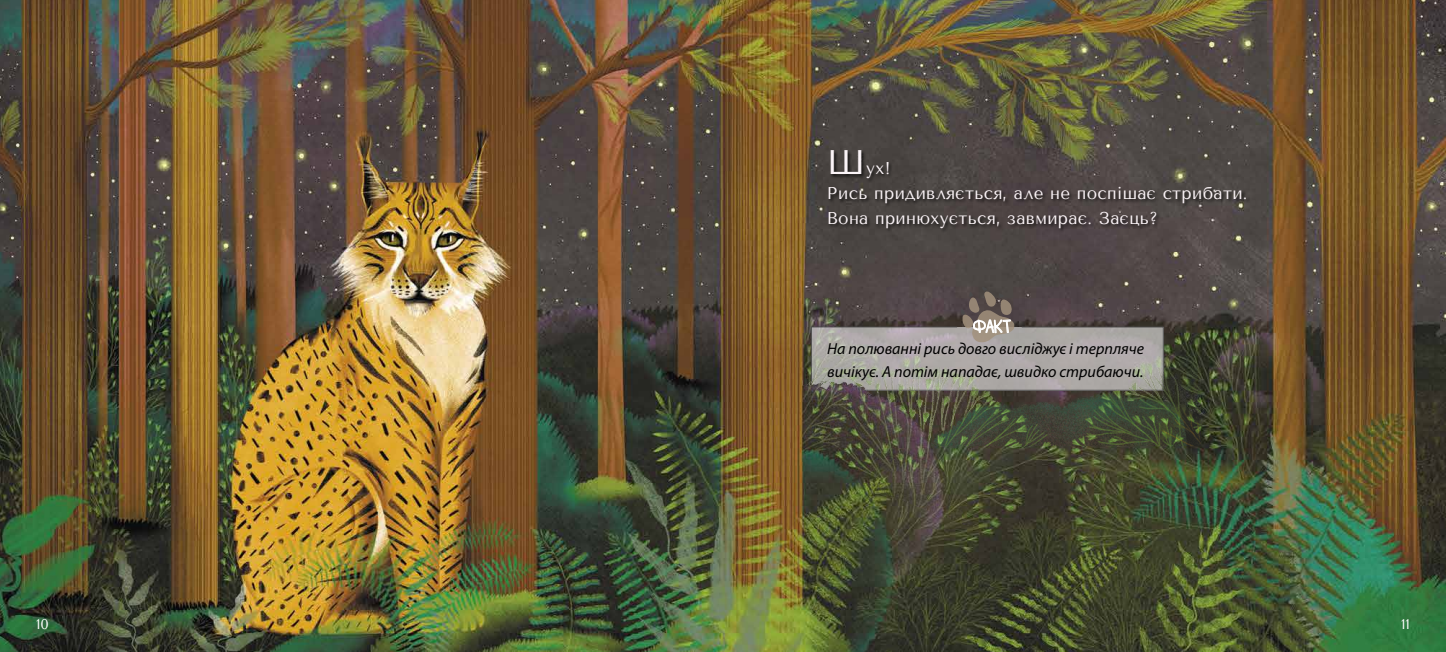
<style>
.page{position:relative;width:1446px;height:652px;background:#fff}
.page>*{position:absolute;margin:0;border:0;box-sizing:border-box;transform-origin:0 0}
.t1{font:17px/25px "Tenor Sans";letter-spacing:.02em;color:#fbf4f7}
.t2{font:italic 16px/23px "Myriad Pro";color:#000}
.t3{font:14px "Tenor Sans";color:#fff}
.s1{font-size:34px}
</style>
<div class="page">
<img style="left:0;top:0;width:1446px;height:652px">
<img style="left:806px;top:325px;width:394px;height:120px">
<img style="left:801px;top:380px;width:169px;height:147px">
<svg style="left:810px;top:286px;width:354px;height:105px;background:#88827f"></svg>
<div style="left:828px;top:150px;width:423px;height:83px;background:#000;opacity:.75"></div>
<p class="t1" style="left:827px;top:156px;width:422px"><span class="s1">Ш</span>ух!<br>Рись придивляється, але не поспішає стрибати.<br>Вона принюхується, завмирає. Заєць?</p>
<p class="t2" style="left:827px;top:337px;width:318px">На полюванні рись довго висліджує і терпляче вичікує. А потім нападає, швидко стрибаючи.</p>
<p class="t3" style="left:36px;top:616px;width:14px">10</p>
<p class="t3" style="left:1401px;top:616px;width:10px">11</p>
</div>
